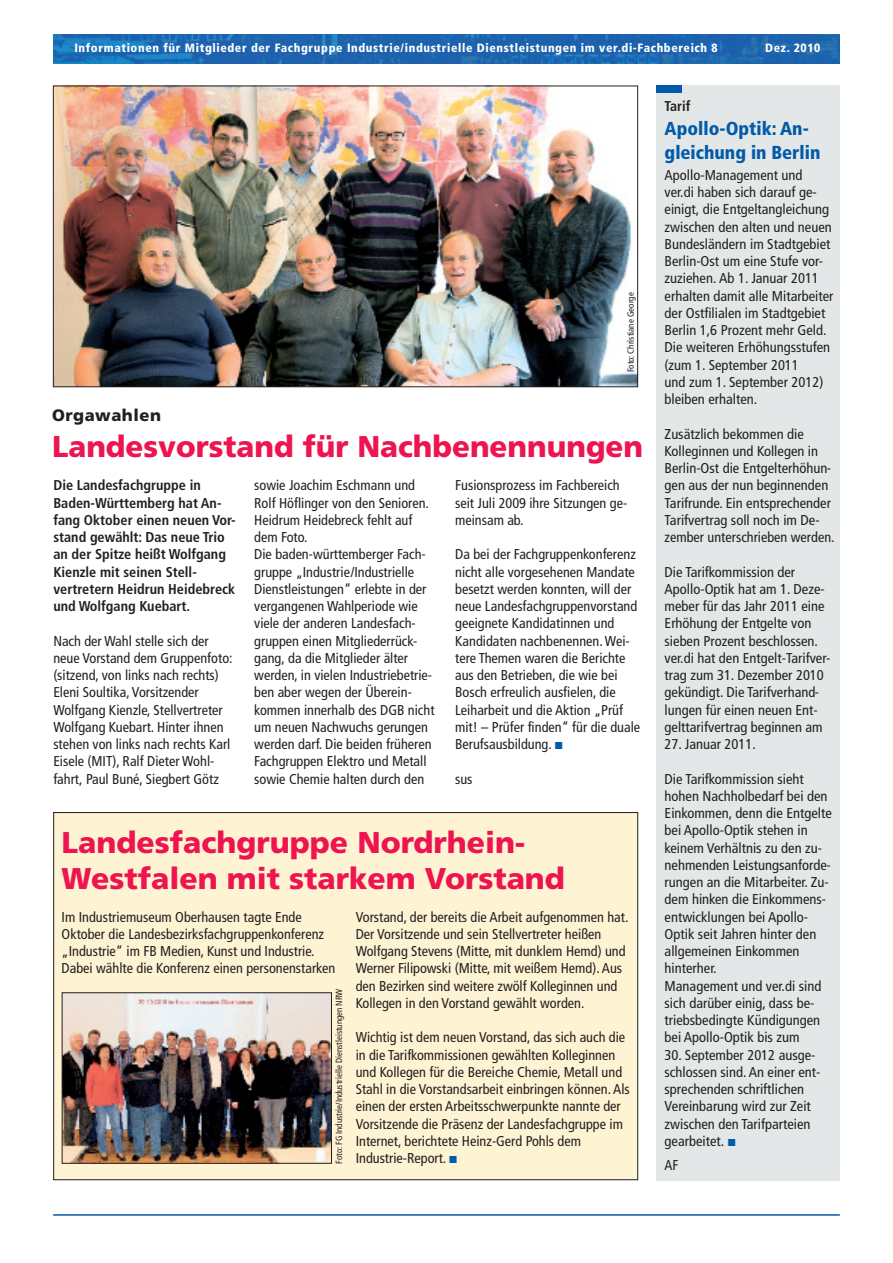
<style>
.page{position:relative;width:893px;height:1263px;background:#fff}
.page>*{position:absolute;margin:0;border:0;box-sizing:border-box;transform-origin:0 0}
.t1{font:900 30px/36px "Frutiger LT";color:#ed1450}
.t2{font:900 condensed 18.75px/24px "Frutiger LT";color:#015aaa}
.t3{font:900 16.5px "Frutiger LT";letter-spacing:.03em;color:#231f20}
.t4{font:condensed 14.25px/17.2px "Frutiger LT";color:#231f20}
.t5{font:700 condensed 14.25px/17.2px "Frutiger LT";color:#231f20}
.t6{font:900 condensed 12px "Frutiger LT";letter-spacing:.05em;color:#fff}
.t7{font:condensed 9px "Frutiger LT";color:#231f20}
</style>
<div class="page">
<img style="left:55px;top:88px;width:581px;height:297px">
<div style="left:53px;top:86px;width:585px;height:301px;border:1px solid #231f20"></div>
<img style="left:53px;top:34px;width:787px;height:30px">
<hr style="left:53px;top:1214px;width:787px;height:2px;background:#015aaa">
<div style="left:656px;top:85px;width:184px;height:1095px;background:#e4e7e7"></div>
<div style="left:54px;top:812px;width:584px;height:368px;background:#fef3d2"></div>
<div style="left:656px;top:85px;width:25px;height:7px;background:#015aaa"></div>
<img style="left:64px;top:994px;width:266px;height:167px">
<div style="left:62px;top:992px;width:270px;height:171px;border:1px solid #231f20"></div>
<p class="t6" style="left:74px;top:43px;width:645px">Informationen für Mitglieder der Fachgruppe Industrie/industrielle Dienstleistungen im ver.di-Fachbereich 8</p>
<p class="t6" style="left:765px;top:43px;width:57px">Dez. 2010</p>
<p class="t7" style="left:627px;top:372px;width:82px;rotate:-90deg">Foto: Christiane George</p>
<p class="t3" style="left:52px;top:408px;width:110px">Orgawahlen</p>
<h1 class="t1" style="left:52px;top:431px;width:593px">Landesvorstand für Nachbenennungen</h1>
<p class="t5" style="left:53px;top:478px;width:184px">Die Landesfachgruppe in<br>Baden-Württemberg hat An&shy;fang Oktober einen neuen Vor&shy;stand gewählt: Das neue Trio an der Spitze heißt Wolfgang<br>Kienzle mit seinen Stell&shy;vertretern Heidrun Heidebreck und Wolfgang Kuebart.</p>
<p class="t4" style="left:53px;top:633px;width:181px">Nach der Wahl stelle sich der neue Vorstand dem Gruppenfoto: (sitzend, von links nach rechts)<br>Eleni Soultika, Vorsitzender<br>Wolfgang Kienzle, Stellvertreter<br>Wolfgang Kuebart. Hinter ihnen stehen von links nach rechts Karl<br>Eisele (MIT), Ralf Dieter Wohl&shy;fahrt, Paul Buné, Siegbert Götz</p>
<p class="t4" style="left:254px;top:478px;width:182px">sowie Joachim Eschmann und<br>Rolf Höflinger von den Senioren.<br>Heidrum Heidebreck fehlt auf dem Foto.<br>Die baden-württemberger Fach&shy;gruppe „Industrie/Industrielle<br>Dienstleistungen“ erlebte in der vergangenen Wahlperiode wie viele der anderen Landesfach&shy;gruppen einen Mitgliederrück&shy;gang, da die Mitglieder älter werden, in vielen Industriebetrie&shy;ben aber wegen der Überein&shy;kommen innerhalb des DGB nicht um neuen Nachwuchs gerungen werden darf. Die beiden früheren<br>Fachgruppen Elektro und Metall sowie Chemie halten durch den</p>
<p class="t4" style="left:455px;top:478px;width:173px">Fusionsprozess im Fachbereich seit Juli 2009 ihre Sitzungen ge&shy;meinsam ab.</p>
<p class="t4" style="left:455px;top:547px;width:187px">Da bei der Fachgruppenkonferenz nicht alle vorgesehenen Mandate besetzt werden konnten, will der neue Landesfachgruppenvorstand geeignete Kandidatinnen und<br>Kandidaten nachbenennen.Wei&shy;tere Themen waren die Berichte aus den Betrieben, die wie bei<br>Bosch erfreulich ausfielen, die<br>Leiharbeit und die Aktion „Prüf mit! – Prüfer finden“ für die duale<br>Berufsausbildung.</p>
<p class="t4" style="left:455px;top:771px;width:19px">sus</p>
<h1 class="t1" style="left:62px;top:827px;width:505px">Landesfachgruppe Nordrhein-<br>Westfalen mit starkem Vorstand</h1>
<p class="t4" style="left:62px;top:909px;width:275px">Im Industriemuseum Oberhausen tagte Ende Oktober die Landesbezirksfachgruppenkonferenz „Industrie“ im FB Medien, Kunst und Industrie.<br>Dabei wählte die Konferenz einen personenstarken</p>
<p class="t4" style="left:356px;top:909px;width:274px">Vorstand, der bereits die Arbeit aufgenommen hat.<br>Der Vorsitzende und sein Stellvertreter heißen Wolfgang Stevens (Mitte, mit dunklem Hemd) und Werner Filipowski (Mitte, mit weißem Hemd). Aus den Bezirken sind weitere zwölf Kolleginnen und Kollegen in den Vorstand gewählt worden.</p>
<p class="t4" style="left:356px;top:1030px;width:276px">Wichtig ist dem neuen Vorstand, das sich auch die in die Tarifkommissionen gewählten Kolleginnen und Kollegen für die Bereiche Chemie, Metall und Stahl in die Vorstandsarbeit einbringen können. Als einen der ersten Arbeitsschwerpunkte nannte der Vorsitzende die Präsenz der Landesfachgruppe im Internet, berichtete Heinz-Gerd Pohls dem Industrie-Report.</p>
<p class="t7" style="left:335px;top:1163px;width:177px;rotate:-90deg">Foto: FG Industrie/Industrielle Dienstleistungen NRW</p>
<p class="t5" style="left:665px;top:98px;width:27px">Tarif</p>
<h2 class="t2" style="left:665px;top:118px;width:157px">Apollo-Optik: An&shy;gleichung in Berlin</h2>
<p class="t4" style="left:665px;top:167px;width:170px">Apollo-Management und ver.di haben sich darauf ge&shy;einigt, die Entgeltangleichung zwischen den alten und neuen<br>Bundesländern im Stadtgebiet<br>Berlin-Ost um eine Stufe vor&shy;zuziehen. Ab 1. Januar 2011 erhalten damit alle Mitarbeiter der Ostfilialen im Stadtgebiet<br>Berlin 1,6 Prozent mehr Geld.<br>Die weiteren Erhöhungsstufen (zum 1. September 2011<br>und zum 1. September 2012) bleiben erhalten.</p>
<p class="t4" style="left:665px;top:426px;width:172px">Zusätzlich bekommen die<br>Kolleginnen und Kollegen in<br>Berlin-Ost die Entgelterhöhun&shy;gen aus der nun beginnenden<br>Tarifrunde. Ein entsprechender<br>Tarifvertrag soll noch im De&shy;zember unterschrieben werden.</p>
<p class="t4" style="left:665px;top:564px;width:167px">Die Tarifkommission der<br>Apollo-Optik hat am 1. Deze&shy;meber für das Jahr 2011 eine<br>Erhöhung der Entgelte von sieben Prozent beschlossen. ver.di hat den Entgelt-Tarifver&shy;trag zum 31. Dezember 2010 gekündigt. Die Tarifverhand&shy;lungen für einen neuen Ent&shy;gelttarifvertrag beginnen am</p>
<p class="t4" style="left:665px;top:737px;width:93px">27. Januar 2011.</p>
<p class="t4" style="left:665px;top:771px;width:169px">Die Tarifkommission sieht hohen Nachholbedarf bei den<br>Einkommen, denn die Entgelte bei Apollo-Optik stehen in keinem Verhältnis zu den zu&shy;nehmenden Leistungsanforde&shy;rungen an die Mitarbeiter. Zu&shy;dem hinken die Einkommens&shy;entwicklungen bei Apollo-<br>Optik seit Jahren hinter den allgemeinen Einkommen hinterher.<br>Management und ver.di sind sich darüber einig, dass be&shy;triebsbedingte Kündigungen bei Apollo-Optik bis zum</p>
<p class="t4" style="left:665px;top:1047px;width:157px">30. September 2012 ausge&shy;schlossen sind. An einer ent&shy;sprechenden schriftlichen<br>Vereinbarung wird zur Zeit zwischen den Tarifparteien gearbeitet.</p>
<p class="t4" style="left:665px;top:1157px;width:15px">AF</p>
</div>
